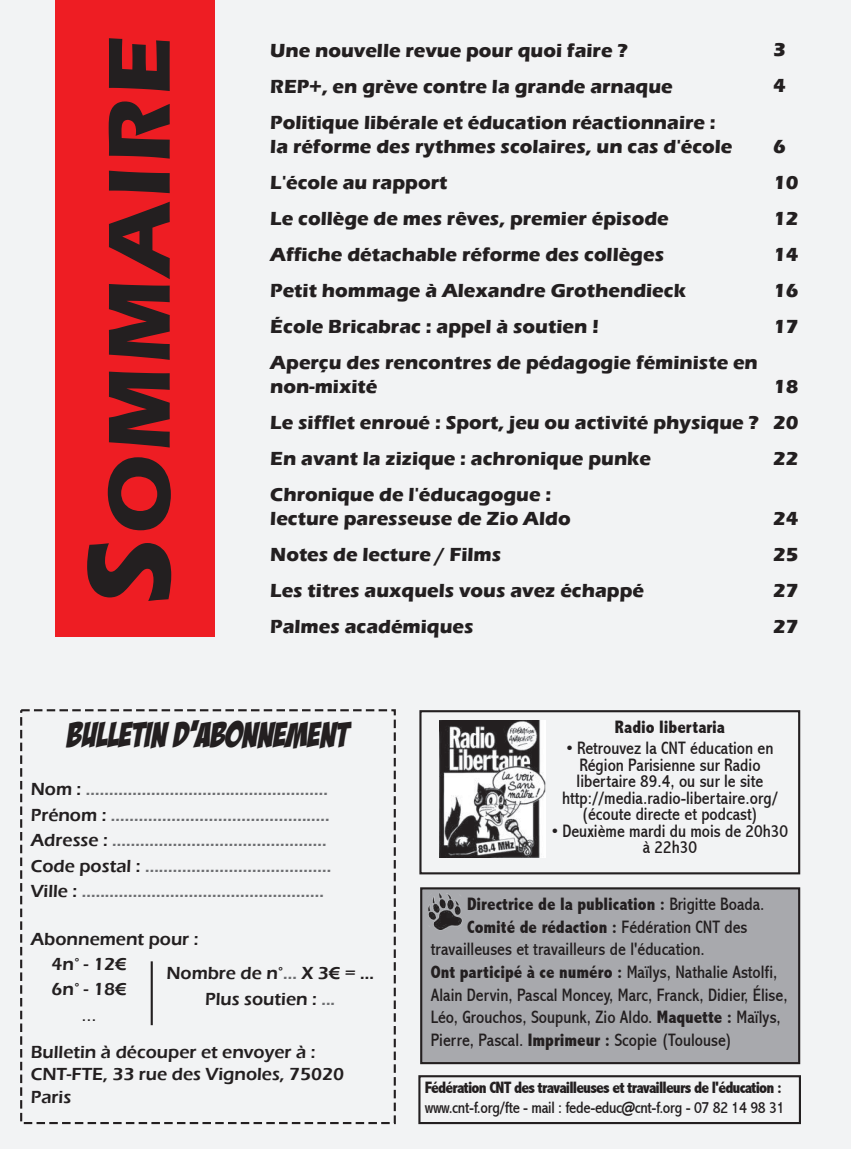
<style>
.page{position:relative;width:851px;height:1149px;background:#fff}
.page>*{position:absolute;margin:0;border:0;box-sizing:border-box;transform-origin:0 0}
.t1{font:700 91.2px "Eras ITC";letter-spacing:.04em;color:#231f20}
.t2{font:34.5px "Bada Boom BB";color:#231f20}
.t3{font:700 19.5px/36px "Eras ITC";color:#231f20}
.t4{font:condensed 18px/16.5px "Abadi";color:#231f20;text-align:center}
.t5{font:600 18px/25.5px "Eras ITC";color:#6c6d70}
.t6{font:600 18px/22.5px "Eras ITC";color:#231f20}
.t7{font:800 condensed 18px "Abadi";color:#231f20}
.t8{font:18px "Arial";color:#231f20}
.t9{font:800 condensed 16.5px "Abadi";letter-spacing:-.05em;color:#231f20}
.t10{font:condensed 16.5px "Abadi";letter-spacing:-.02em;color:#231f20}
.s1{font-size:121.5px}
.s2{color:#231f20}
.s3{color:#6c6d70}
.s4{font-weight:400}
.s5{font-weight:800}
</style>
<div class="page">
<div style="left:0;top:0;width:850px;height:1148px;background:#f2f3f4"></div>
<div style="left:56px;top:0;width:159px;height:636px;background:#ee1d23"></div>
<div style="left:421px;top:888px;width:378px;height:174px;background:#a8a9ad"></div>
<div style="left:420px;top:887px;width:380px;height:176px;border:2px solid #231f20"></div>
<img style="left:423px;top:889px;width:43px;height:41px">
<div style="left:419px;top:710px;width:381px;height:164px;border:2px solid #231f20"></div>
<img style="left:439px;top:720px;width:106px;height:137px">
<div style="left:20px;top:709px;width:376px;height:414px;border:2px dashed #231f20"></div>
<hr style="left:151px;top:961px;width:2px;height:63px;background:#231f20">
<div style="left:418px;top:1074px;width:382px;height:49px;border:2px solid #231f20"></div>
<h1 class="t1" style="left:87px;top:604px;width:570px;rotate:-90deg"><span class="s1">S</span>OMMAIRE</h1>
<p class="t3" style="left:270px;top:32px;width:447px">Une nouvelle revue pour quoi faire ?<br>REP+, en grève contre la grande arnaque<br>Politique libérale et éducation réactionnaire :</p>
<p class="t3" style="left:270px;top:128px;width:489px">la réforme des rythmes scolaires, un cas d'école L'école au rapport<br>Le collège de mes rêves, premier épisode<br>Affiche détachable réforme des collèges<br>Petit hommage à Alexandre Grothendieck<br>École Bricabrac : appel à soutien !<br>Aperçu des rencontres de pédagogie féministe en</p>
<p class="t3" style="left:270px;top:368px;width:490px">non-mixité<br>Le sifflet enroué : Sport, jeu ou activité physique ?<br>En avant la zizique : achronique punke<br>Chronique de l'éducagogue :</p>
<p class="t3" style="left:270px;top:500px;width:375px">lecture paresseuse de Zio Aldo<br>Notes de lecture / Films<br>Les titres auxquels vous avez échappé<br>Palmes académiques</p>
<p class="t3" style="left:773px;top:32px;width:14px">3<br>4</p>
<p class="t3" style="left:773px;top:128px;width:27px">6<br>10<br>12<br>14<br>16<br>17</p>
<p class="t3" style="left:773px;top:368px;width:27px;text-align:justify">18<br>20<br>22</p>
<p class="t3" style="left:773px;top:500px;width:27px;text-align:justify">24<br>25<br>27<br>27</p>
<h2 class="t2" style="left:67px;top:716px;width:283px">BULLETIN D'ABONNEMENT</h2>
<p class="t5" style="left:31px;top:776px;width:302px"><span class="s2">Nom :</span> ....................................................<br><span class="s2">Prénom :</span> ...............................................<br><span class="s2">Adresse :</span> ..............................................<br><span class="s2">Code postal :</span> ........................................<br><span class="s2">Ville :</span> ....................................................</p>
<p class="t6" style="left:31px;top:927px;width:169px">Abonnement pour :</p>
<p class="t6" style="left:52px;top:950px;width:76px;line-height:25.5px">4n° - 12€<br>6n° - 18€</p>
<p class="t8" style="left:81px;top:1004px;width:16px">...</p>
<p class="t6" style="left:166px;top:960px;width:209px;line-height:25.5px;text-align:center">Nombre de n°<span class="s3">...</span> X 3€ = ...<br>Plus soutien : <span class="s3">...</span></p>
<p class="t6" style="left:31px;top:1040px;width:315px">Bulletin à découper et envoyer à :<br>CNT-FTE, 33 rue des Vignoles, 75020<br>Paris</p>
<p class="t7" style="left:614px;top:717px;width:111px">Radio libertaria</p>
<p class="t4" style="left:562px;top:740px;width:217px">• Retrouvez la CNT éducation en<br>Région Parisienne sur Radio libertaire 89.4, ou sur le site http://media.radio-libertaire.org/ (écoute directe et podcast)</p>
<p class="t4" style="left:551px;top:823px;width:238px">• Deuxième mardi du mois de 20h30 à 22h30</p>
<p class="t7" style="left:467px;top:894px;width:299px">Directrice de la publication : <span class="s4">Brigitte Boada.</span></p>
<p class="t7" style="left:467px;top:916px;width:282px">Comité de rédaction : <span class="s4">Fédération CNT des</span></p>
<p class="t4" style="left:430px;top:941px;width:275px">travailleuses et travailleurs de l'éducation.</p>
<p class="t4" style="left:430px;top:964px;width:348px"><span class="s5">Ont participé à ce numéro :</span> Maïlys, Nathalie Astolfi,</p>
<p class="t4" style="left:430px;top:986px;width:358px">Alain Dervin, Pascal Moncey, Marc, Franck, Didier, Élise,</p>
<p class="t4" style="left:430px;top:1009px;width:351px">Léo, Grouchos, Soupunk, Zio Aldo. <span class="s5">Maquette :</span> Maïlys,</p>
<p class="t4" style="left:430px;top:1031px;width:303px">Pierre, Pascal. <span class="s5">Imprimeur :</span> Scopie (Toulouse)</p>
<p class="t9" style="left:424px;top:1078px;width:358px">Fédération CNT des travailleuses et travailleurs de l'éducation :</p>
<p class="t10" style="left:424px;top:1097px;width:361px">www.cnt-f.org/fte - mail : fede-educ@cnt-f.org - 07 82 14 98 31</p>
</div>
